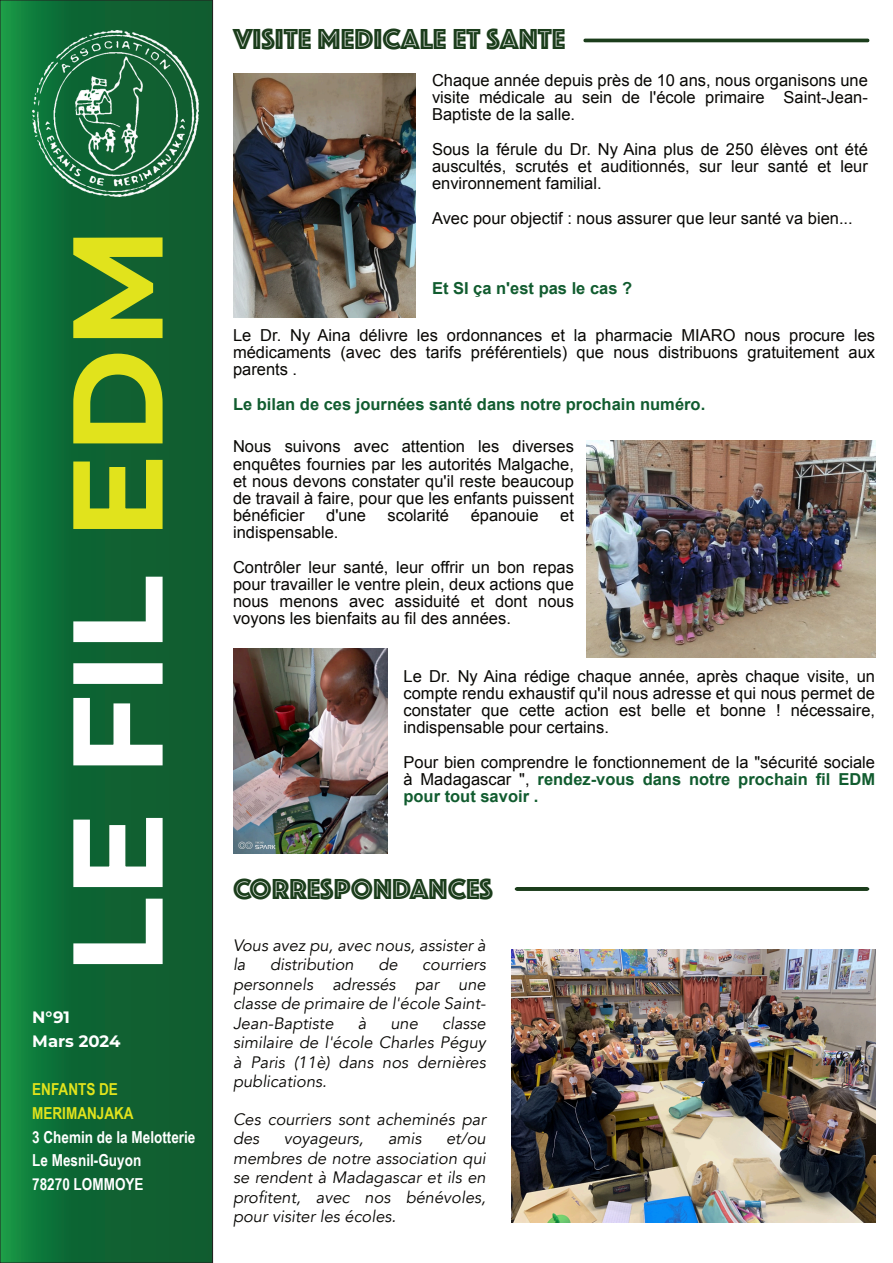
<style>
.page{position:relative;width:893px;height:1263px;background:#fff}
.page>*{position:absolute;margin:0;border:0;box-sizing:border-box;transform-origin:0 0}
.t1{font:700 127.5px "Montserrat";color:#fff}
.t2{font:30px "Phosphate Inline";color:#1b3d1b}
.t3{font:16.5px/17.1px "Arial";color:#080704;text-align:justify}
.t4{font:italic 16.5px/19.5px "Avenir";color:#080704;text-align:justify}
.t5{font:700 16.5px "Arial";color:#115c2f}
.t6{font:700 16.5px/23.7px "Arial Narrow";color:#fff}
.t7{font:700 16.5px/23.7px "Arial Narrow";color:#e1e31c}
.t8{font:700 16.5px/24.5px "Montserrat";color:#fff}
.s1{color:#e1e31c}
.s2{font-weight:700;color:#115c2f}
</style>
<div class="page">
<svg style="left:2px;top:2px;width:209px;height:1259px;background:#106a35"></svg>
<div style="left:0;top:0;width:213px;height:1263px;border:1px solid #231f20"></div>
<img style="left:32px;top:31px;width:166px;height:166px">
<hr style="left:583px;top:39px;width:286px;height:3px;background:#1b3d1b">
<img style="left:233px;top:74px;width:183px;height:243px">
<img style="left:586px;top:441px;width:289px;height:216px">
<img style="left:233px;top:648px;width:154px;height:206px">
<img style="left:511px;top:950px;width:364px;height:272px">
<hr style="left:515px;top:887px;width:354px;height:3px;background:#1b3d1b">
<h1 class="t1" style="left:39px;top:975px;width:749px;rotate:-90deg">LE FIL <span class="s1">EDM</span></h1>
<p class="t8" style="left:32px;top:1005px;width:90px">N°91<br>Mars 2024</p>
<p class="t7" style="left:32px;top:1079px;width:103px">ENFANTS DE<br>MERIMANJAKA</p>
<p class="t6" style="left:32px;top:1126px;width:165px">3 Chemin de la Melotterie<br>Le Mesnil-Guyon<br>78270 LOMMOYE</p>
<h2 class="t2" style="left:233px;top:21px;width:334px">VISITE MEDICALE ET SANTE</h2>
<p class="t3" style="left:432px;top:73px;width:437px">Chaque année depuis près de 10 ans, nous organisons une visite médicale au sein de l'école primaire Saint-Jean-Baptiste de la salle.</p>
<p class="t3" style="left:432px;top:142px;width:437px">Sous la férule du Dr. Ny Aina plus de 250 élèves ont été auscultés, scrutés et auditionnés, sur leur santé et leur environnement familial.</p>
<p class="t3" style="left:432px;top:211px;width:422px">Avec pour objectif : nous assurer que leur santé va bien...</p>
<p class="t5" style="left:432px;top:282px;width:202px">Et SI ça n'est pas le cas ?</p>
<p class="t3" style="left:233px;top:328px;width:644px">Le Dr. Ny Aina délivre les ordonnances et la pharmacie MIARO nous procure les médicaments (avec des tarifs préférentiels) que nous distribuons gratuitement aux parents .</p>
<p class="t5" style="left:233px;top:398px;width:474px">Le bilan de ces journées santé dans notre prochain numéro.</p>
<p class="t3" style="left:233px;top:440px;width:342px">Nous suivons avec attention les diverses enquêtes fournies par les autorités Malgache, et nous devons constater qu'il reste beaucoup de travail à faire, pour que les enfants puissent bénéficier</p>
<p class="t3" style="left:326px;top:508px;width:41px">d'une</p>
<p class="t3" style="left:388px;top:508px;width:63px">scolarité</p>
<p class="t3" style="left:471px;top:508px;width:69px">épanouie</p>
<p class="t3" style="left:560px;top:508px;width:15px">et</p>
<p class="t3" style="left:233px;top:516px;width:342px;line-height:35.1px">indispensable.<br>Contrôler leur santé, leur offrir un bon repas</p>
<p class="t3" style="left:233px;top:577px;width:342px">pour travailler le ventre plein, deux actions que nous menons avec assiduité et dont nous voyons les bienfaits au fil des années.</p>
<p class="t3" style="left:403px;top:669px;width:473px">Le Dr. Ny Aina rédige chaque année, après chaque visite, un compte rendu exhaustif qu'il nous adresse et qui nous permet de constater que cette action est belle et bonne ! nécessaire, indispensable pour certains.</p>
<p class="t3" style="left:403px;top:755px;width:473px">Pour bien comprendre le fonctionnement de la "sécurité sociale à Madagascar ", <span class="s2">rendez-vous dans notre prochain fil EDM pour tout savoir .</span></p>
<h2 class="t2" style="left:233px;top:871px;width:262px">CORRESPONDANCES</h2>
<p class="t4" style="left:233px;top:935px;width:254px">Vous avez pu, avec nous, assister à la</p>
<p class="t4" style="left:270px;top:955px;width:85px">distribution</p>
<p class="t4" style="left:378px;top:955px;width:21px">de</p>
<p class="t4" style="left:233px;top:955px;width:254px;text-indent:189px">courriers personnels adressés par une classe de primaire de l'école Saint-Jean-Baptiste</p>
<p class="t4" style="left:233px;top:1013px;width:254px;text-indent:209px">classe similaire de l'école Charles Péguy à Paris (11è) dans nos dernières publications.</p>
<p class="t4" style="left:233px;top:1109px;width:254px">Ces courriers sont acheminés par des</p>
<p class="t4" style="left:358px;top:1013px;width:10px">à</p>
<p class="t4" style="left:390px;top:1013px;width:29px">une</p>
<p class="t4" style="left:233px;top:1129px;width:254px;text-indent:213px">et/ou membres de notre association qui se rendent à Madagascar et ils en profitent, avec nos bénévoles, pour visiter les écoles.</p>
<p class="t4" style="left:284px;top:1129px;width:81px">voyageurs,</p>
<p class="t4" style="left:388px;top:1129px;width:35px">amis</p>
</div>
